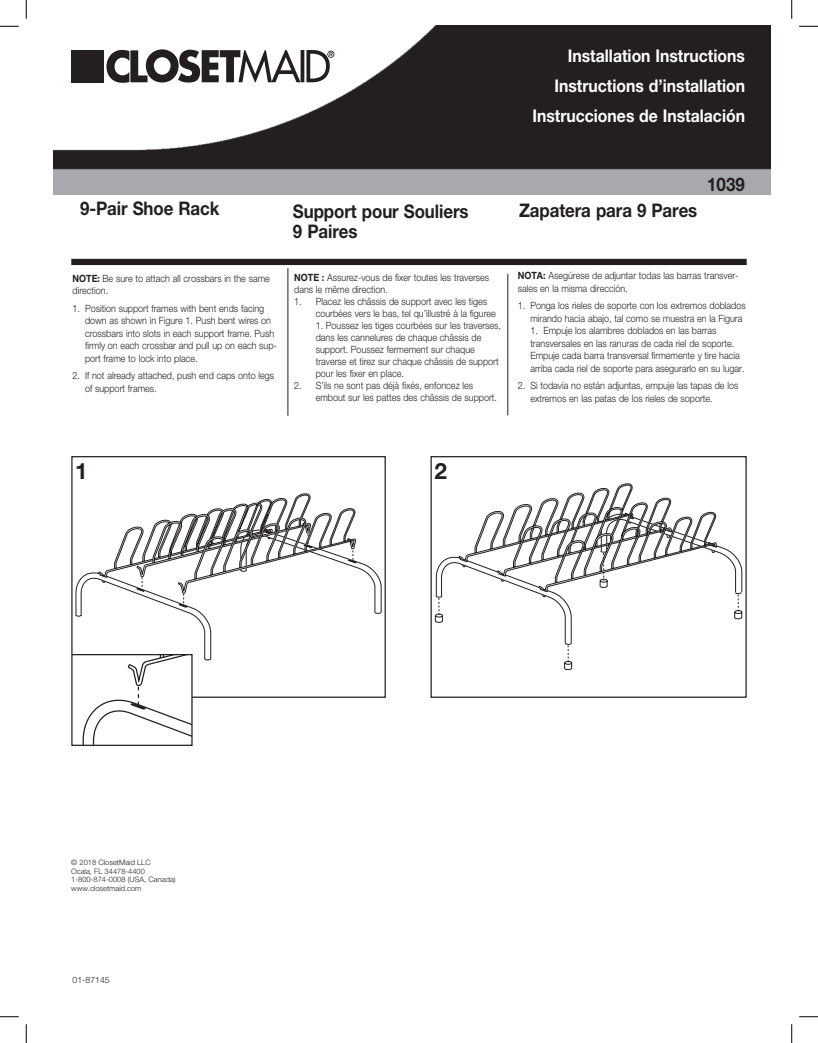
<style>
.page{position:relative;width:818px;height:1043px;background:#fff}
.page>*{position:absolute;margin:0;border:0;box-sizing:border-box;transform-origin:0 0}
.t1{font:700 22.5px "Helvetica Neue LT Std";color:#231f20}
.t2{font:700 18.75px/20px "Helvetica Neue LT Std";letter-spacing:-.005em;color:#231f20;scale:.9 1}
.t3{font:700 17.5px/30px "Helvetica Neue LT Std";color:#fff;text-align:right;scale:.9 1}
.t4{font:300 10px/12.5px "Helvetica Neue LT Std";color:#231f20;scale:.9 1}
.t5{font:300 8.75px "Helvetica Neue LT Std";color:#231f20}
.t6{font:300 7.5px/8.6px "Helvetica Neue LT Std";color:#231f20}
.s1{font-weight:700}
</style>
<div class="page">
<img style="left:54px;top:26px;width:716px;height:168px">
<div style="left:71px;top:259px;width:675px;height:6px;background:#231f20"></div>
<hr style="left:507px;top:274px;width:1px;height:141px;background:#231f20">
<svg style="left:234px;top:493px;width:77px;height:14px"></svg>
<svg style="left:469px;top:483px;width:246px;height:187px"></svg>
<svg style="left:434px;top:554px;width:138px;height:109px"></svg>
<svg style="left:599px;top:513px;width:143px;height:106px"></svg>
<div style="left:430px;top:456px;width:316px;height:242px;border:1px solid #231f20"></div>
<svg style="left:75px;top:507px;width:307px;height:238px"></svg>
<div style="left:71px;top:654px;width:121px;height:92px;border:1px solid #231f20"></div>
<div style="left:72px;top:50px;width:32px;height:32px;background:#231f20"></div>
<svg style="left:300px;top:50px;width:4px;height:32px"></svg>
<svg style="left:306px;top:50px;width:28px;height:32px"></svg>
<svg style="left:106px;top:49px;width:194px;height:34px"></svg>
<hr style="left:287px;top:268px;width:1px;height:148px;background:#231f20">
<svg style="left:0;top:25px;width:19px;height:2px"></svg>
<svg style="left:799px;top:25px;width:19px;height:2px"></svg>
<svg style="left:0;top:1016px;width:19px;height:1px"></svg>
<svg style="left:799px;top:1016px;width:19px;height:1px"></svg>
<svg style="left:25px;top:0;width:2px;height:19px"></svg>
<svg style="left:25px;top:1024px;width:2px;height:18px"></svg>
<svg style="left:791px;top:0;width:1px;height:19px"></svg>
<svg style="left:791px;top:1024px;width:1px;height:18px"></svg>
<h3 class="t3" style="left:532px;top:40px;width:238px">Installation Instructions<br>Instructions d’installation<br>Instrucciones de Instalación</h3>
<h2 class="t2" style="left:707px;top:173px;width:43px">1039</h2>
<h2 class="t2" style="left:80px;top:197px;width:156px">9-Pair Shoe Rack</h2>
<h2 class="t2" style="left:293px;top:201px;width:197px">Support pour Souliers<br>9 Paires</h2>
<h2 class="t2" style="left:519px;top:200px;width:199px">Zapatera para 9 Pares</h2>
<p class="t4" style="left:294px;top:271px;width:218px;line-height:12px"><span class="s1">NOTE :</span> Assurez-vous de fixer toutes les traverses dans le même direction.</p>
<p class="t4" style="left:316px;top:295px;width:202px;line-height:12px;text-indent:-22px">1. Placez les châssis de support avec les tiges courbées vers le bas, tel qu’illustré à la figuree</p>
<p class="t4" style="left:316px;top:319px;width:207px;line-height:12px">1. Poussez les tiges courbées sur les traverses, dans les cannelures de chaque châssis de support. Poussez fermement sur chaque traverse et tirez sur chaque châssis de support pour les fixer en place.</p>
<p class="t4" style="left:316px;top:379px;width:203px;line-height:12px;text-indent:-22px">2. S’ils ne sont pas déjà fixés, enfoncez les embout sur les pattes des châssis de support.</p>
<p class="t4" style="left:517px;top:269px;width:247px"><span class="s1">NOTA:</span> Asegúrese de adjuntar todas las barras transver&shy;sales en la misma dirección.</p>
<p class="t4" style="left:530px;top:299px;width:241px;text-indent:-13px">1. Ponga los rieles de soporte con los extremos doblados mirando hacia abajo, tal como se muestra en la Figura</p>
<p class="t4" style="left:530px;top:324px;width:239px">1. Empuje los alambres doblados en las barras transversales en las ranuras de cada riel de soporte.<br>Empuje cada barra transversal firmemente y tire hacia arriba cada riel de soporte para asegurarlo en su lugar.</p>
<p class="t4" style="left:530px;top:379px;width:233px;text-indent:-13px">2. Si todavía no están adjuntas, empuje las tapas de los extremos en las patas de los rieles de soporte.</p>
<p class="t4" style="left:72px;top:272px;width:221px"><span class="s1">NOTE:</span> Be sure to attach all crossbars in the same direction.</p>
<p class="t4" style="left:85px;top:302px;width:215px;text-indent:-13px">1. Position support frames with bent ends facing down as shown in Figure 1. Push bent wires on crossbars into slots in each support frame. Push firmly on each crossbar and pull up on each sup&shy;port frame to lock into place.</p>
<p class="t4" style="left:85px;top:369px;width:212px;text-indent:-13px">2. If not already attached, push end caps onto legs of support frames.</p>
<h1 class="t1" style="left:75px;top:457px;width:14px">1</h1>
<h1 class="t1" style="left:434px;top:457px;width:14px">2</h1>
<p class="t6" style="left:71px;top:858px;width:106px">© 2018 ClosetMaid LLC<br>Ocala, FL 34478-4400<br>1-800-874-0008 (USA, Canada) www.closetmaid.com</p>
<p class="t5" style="left:72px;top:974px;width:39px">01-87145</p>
</div>
